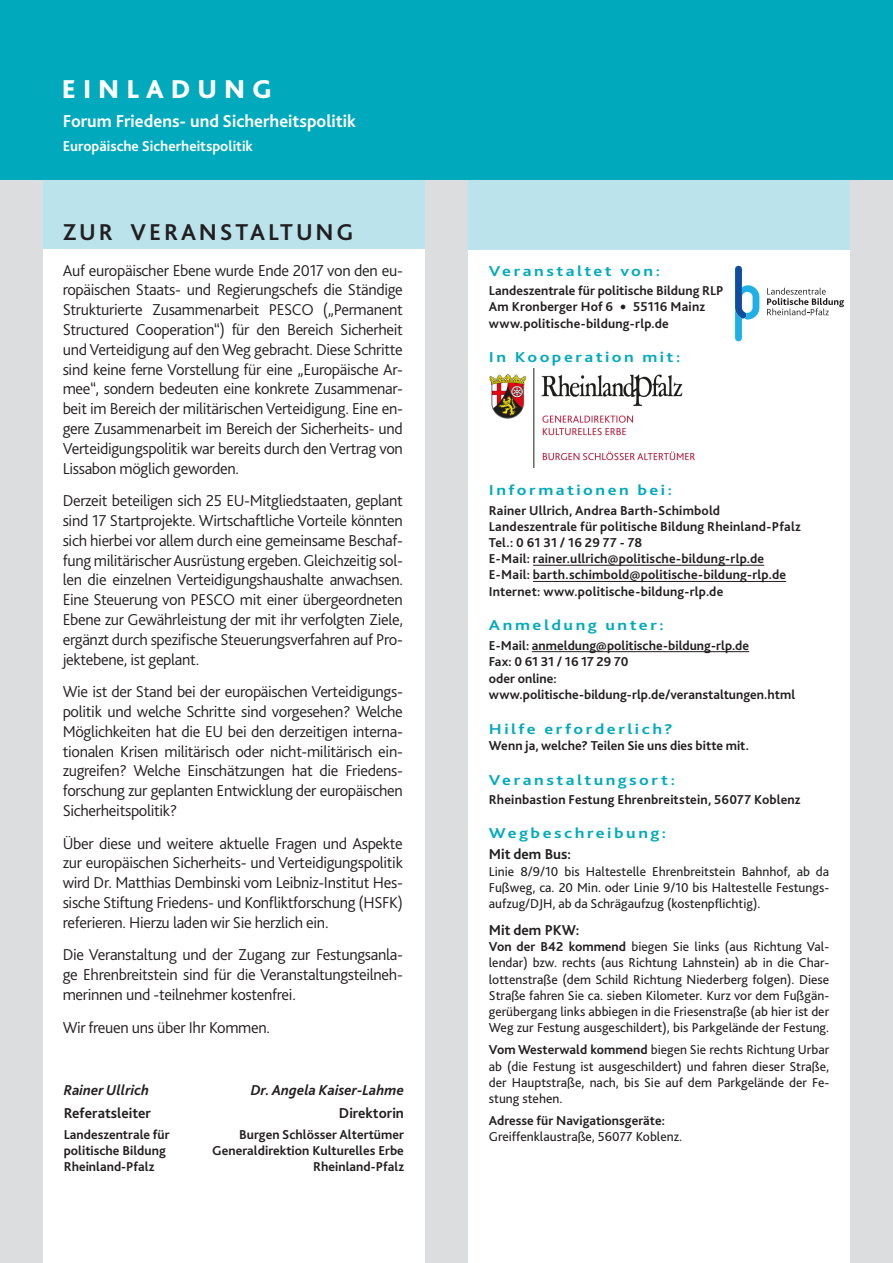
<style>
.page{position:relative;width:893px;height:1263px;background:#fff}
.page>*{position:absolute;margin:0;border:0;box-sizing:border-box;transform-origin:0 0}
.t1{font:700 34.5px "Bliss 2";color:#231f20}
.t2{font:800 27px "Bliss 2";letter-spacing:.26em;color:#fff}
.t3{font:700 24px "Bliss 2";letter-spacing:.12em;color:#231f20}
.t4{font:700 18px "Bliss 2";color:#fff}
.t5{font:300 16.5px/19.8px "Bliss 2";letter-spacing:-.02em;color:#231f20;text-align:justify}
.t6{font:700 15px "Bliss 2";letter-spacing:.14em;color:#00aabc;scale:1.2 1}
.t7{font:700 15px "Bliss 2";color:#231f20}
.t8{font:italic 700 15px "Bliss 2";color:#231f20}
.t9{font:700 15px "Bliss 2";color:#fff}
.t10{font:700 13.5px/16.2px "Bliss 2";letter-spacing:.005em;color:#231f20}
.t11{font:13.5px/16.2px "Bliss 2";color:#231f20;text-align:justify}
.s1{font-weight:700}
</style>
<div class="page">
<div style="left:468px;top:151px;width:423px;height:99px;background:#bbe3eb"></div>
<div style="left:20px;top:150px;width:423px;height:99px;background:#bbe3eb"></div>
<div style="left:850px;top:0;width:43px;height:1263px;background:#dcdddf"></div>
<div style="left:0;top:164px;width:43px;height:1099px;background:#dcdddf"></div>
<hr style="left:533px;top:565px;width:231px;height:1px;background:#231f20">
<hr style="left:533px;top:581px;width:253px;height:1px;background:#231f20">
<hr style="left:532px;top:651px;width:217px;height:1px;background:#231f20">
<div style="left:425px;top:0;width:43px;height:1263px;background:#dcdddf"></div>
<div style="left:0;top:0;width:893px;height:179px;background:#00aabc"></div>
<img style="left:489px;top:369px;width:205px;height:98px">
<svg style="left:767px;top:288px;width:77px;height:27px"></svg>
<svg style="left:735px;top:266px;width:24px;height:75px"></svg>
<p class="t2" style="left:62px;top:72px;width:212px">EINLADUNG</p>
<p class="t4" style="left:63px;top:110px;width:295px">Forum Friedens- und Sicherheitspolitik</p>
<p class="t9" style="left:63px;top:137px;width:192px">Europäische Sicherheitspolitik</p>
<p class="t3" style="left:63px;top:218px;width:292px">ZUR VERANSTALTUNG</p>
<p class="t5" style="left:63px;top:260px;width:342px">Auf europäischer Ebene wurde Ende 2017 von den eu&shy;ropäischen Staats- und Regierungschefs die Ständige Strukturierte Zusammenarbeit PESCO („Permanent Structured Cooperation“) für den Bereich Sicherheit und Verteidigung auf den Weg gebracht. Diese Schritte sind keine ferne Vorstellung für eine „Europäische Ar&shy;mee“, sondern bedeuten eine konkrete Zusammenar&shy;beit im Bereich der militärischen Verteidigung. Eine en&shy;gere Zusammenarbeit im Bereich der Sicherheits- und Verteidigungspolitik war bereits durch den Vertrag von Lissabon möglich geworden.</p>
<p class="t5" style="left:63px;top:490px;width:342px">Derzeit beteiligen sich 25 EU-Mitgliedstaaten, geplant sind 17 Startprojekte. Wirtschaftliche Vorteile könnten sich hierbei vor allem durch eine gemeinsame Beschaf&shy;fung militärischer Ausrüstung ergeben. Gleichzeitig sol&shy;len die einzelnen Verteidigungshaushalte anwachsen.<br>Eine Steuerung von PESCO mit einer übergeordneten Ebene zur Gewährleistung der mit ihr verfolgten Ziele, ergänzt durch spezifische Steuerungsverfahren auf Pro&shy;jektebene, ist geplant.</p>
<p class="t5" style="left:63px;top:681px;width:342px">Wie ist der Stand bei der europäischen Verteidigungs&shy;politik und welche Schritte sind vorgesehen? Welche Möglichkeiten hat die EU bei den derzeitigen interna&shy;tionalen Krisen militärisch oder nicht-militärisch ein&shy;zugreifen? Welche Einschätzungen hat die Friedens&shy;forschung zur geplanten Entwicklung der europäischen Sicherheitspolitik?</p>
<p class="t5" style="left:63px;top:833px;width:342px">Über diese und weitere aktuelle Fragen und Aspekte zur europäischen Sicherheits- und Verteidigungspolitik wird Dr. Matthias Dembinski vom Leibniz-Institut Hes&shy;sische Stiftung Friedens- und Konfliktforschung (HSFK) referieren. Hierzu laden wir Sie herzlich ein.</p>
<p class="t5" style="left:63px;top:944px;width:342px">Die Veranstaltung und der Zugang zur Festungsanla&shy;ge Ehrenbreitstein sind für die Veranstaltungsteilneh&shy;merinnen und -teilnehmer kostenfrei.</p>
<p class="t5" style="left:63px;top:1017px;width:209px">Wir freuen uns über Ihr Kommen.</p>
<p class="t8" style="left:251px;top:1080px;width:155px">Dr. Angela Kaiser-Lahme</p>
<p class="t10" style="left:212px;top:1126px;width:193px;text-align:right">Burgen Schlösser Altertümer<br>Generaldirektion Kulturelles Erbe<br>Rheinland-Pfalz</p>
<p class="t8" style="left:64px;top:1081px;width:87px">Rainer Ullrich</p>
<p class="t7" style="left:64px;top:1104px;width:89px">Referatsleiter</p>
<p class="t7" style="left:339px;top:1104px;width:67px">Direktorin</p>
<p class="t10" style="left:64px;top:1126px;width:107px">Landeszentrale für</p>
<p class="t10" style="left:64px;top:1142px;width:104px">politische Bildung<br>Rheinland-Pfalz</p>
<p class="t6" style="left:489px;top:262px;width:144px">Veranstaltet von:</p>
<p class="t10" style="left:489px;top:282px;width:236px">Landeszentrale für politische Bildung RLP</p>
<p class="t10" style="left:489px;top:299px;width:126px">Am Kronberger Hof 6</p>
<p class="t1" style="left:619px;top:276px;width:10px">.</p>
<p class="t10" style="left:633px;top:299px;width:73px">55116 Mainz</p>
<p class="t10" style="left:489px;top:315px;width:182px">www.politische-bildung-rlp.de</p>
<p class="t6" style="left:489px;top:348px;width:161px">In Kooperation mit:</p>
<p class="t6" style="left:489px;top:481px;width:154px">Informationen bei:</p>
<p class="t10" style="left:489px;top:502px;width:233px">Rainer Ullrich, Andrea Barth-Schimbold</p>
<p class="t10" style="left:489px;top:518px;width:314px">Landeszentrale für politische Bildung Rheinland-Pfalz</p>
<p class="t10" style="left:489px;top:534px;width:155px">Tel.: 0 61 31 / 16 29 77 - 78</p>
<p class="t10" style="left:489px;top:550px;width:277px">E-Mail: rainer.ullrich@politische-bildung-rlp.de</p>
<p class="t10" style="left:489px;top:566px;width:299px">E-Mail: barth.schimbold@politische-bildung-rlp.de</p>
<p class="t10" style="left:489px;top:583px;width:236px">Internet: www.politische-bildung-rlp.de</p>
<p class="t6" style="left:489px;top:616px;width:147px">Anmeldung unter:</p>
<p class="t10" style="left:489px;top:636px;width:262px">E-Mail: anmeldung@politische-bildung-rlp.de<br>Fax: 0 61 31 / 16 17 29 70</p>
<p class="t10" style="left:489px;top:669px;width:308px">oder online: www.politische-bildung-rlp.de/veranstaltungen.html</p>
<p class="t6" style="left:489px;top:719px;width:155px">Hilfe erforderlich?</p>
<p class="t10" style="left:489px;top:737px;width:262px">Wenn ja, welche? Teilen Sie uns dies bitte mit.</p>
<p class="t6" style="left:489px;top:770px;width:157px">Veranstaltungsort:</p>
<p class="t10" style="left:489px;top:791px;width:313px">Rheinbastion Festung Ehrenbreitstein, 56077 Koblenz</p>
<p class="t6" style="left:489px;top:824px;width:149px">Wegbeschreibung:</p>
<p class="t7" style="left:489px;top:845px;width:84px">Mit dem Bus:</p>
<p class="t11" style="left:489px;top:863px;width:342px">Linie 8/9/10 bis Haltestelle Ehrenbreitstein Bahnhof, ab da Fußweg, ca. 20 Min. oder Linie 9/10 bis Haltestelle Festungs&shy;aufzug/DJH, ab da Schrägaufzug (kostenpflichtig).</p>
<p class="t7" style="left:489px;top:921px;width:92px">Mit dem PKW:</p>
<p class="t11" style="left:489px;top:938px;width:342px"><span class="s1">Von der B42 kommend</span> biegen Sie links (aus Richtung Val&shy;lendar) bzw. rechts (aus Richtung Lahnstein) ab in die Char&shy;lottenstraße (dem Schild Richtung Niederberg folgen). Diese Straße fahren Sie ca. sieben Kilometer. Kurz vor dem Fußgän&shy;gerübergang links abbiegen in die Friesenstraße (ab hier ist der Weg zur Festung ausgeschildert), bis Parkgelände der Festung.</p>
<p class="t11" style="left:489px;top:1041px;width:342px"><span class="s1">Vom Westerwald kommend</span> biegen Sie rechts Richtung Urbar ab (die Festung ist ausgeschildert) und fahren dieser Straße, der Hauptstraße, nach, bis Sie auf dem Parkgelände der Fe&shy;stung stehen.</p>
<p class="t10" style="left:489px;top:1112px;width:178px">Adresse für Navigationsgeräte:</p>
<p class="t11" style="left:489px;top:1128px;width:195px">Greiffenklaustraße, 56077 Koblenz.</p>
</div>
